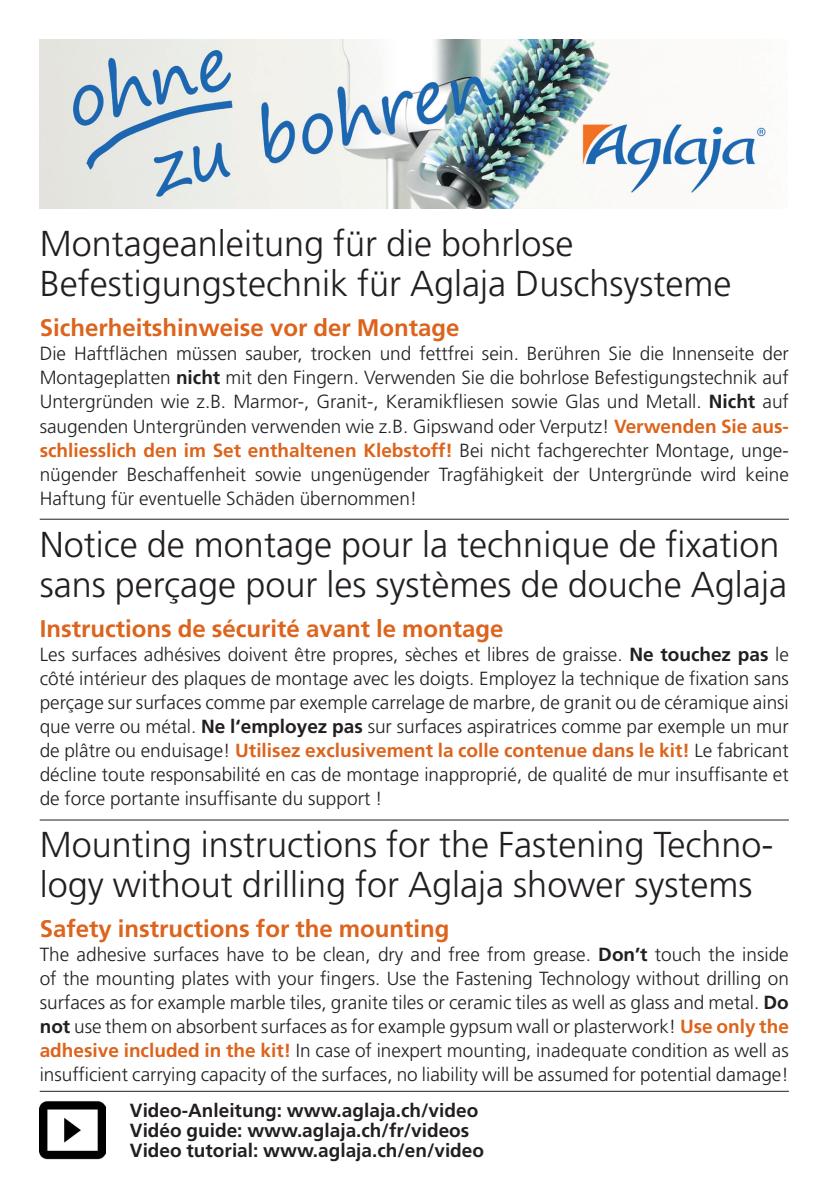
<style>
.page{position:relative;width:840px;height:1191px;background:#fff}
.page>*{position:absolute;margin:0;border:0;box-sizing:border-box;transform-origin:0 0}
.t1{font:300 36px/40px "Frutiger LT Std";color:#231f20}
.t2{font:700 24px "Frutiger LT Std";color:#dc641c}
.t3{font:300 19px/24px "Frutiger LT Std";color:#231f20;text-align:justify}
.t4{font:700 19px/20px "Frutiger LT Std";color:#231f20}
.s1{font-weight:700}
.s2{font-weight:700;color:#dc641c}
</style>
<div class="page">
<img style="left:40px;top:1101px;width:65px;height:59px">
<img style="left:40px;top:40px;width:726px;height:168px">
<hr style="left:40px;top:519px;width:748px;height:1px;background:#231f20">
<hr style="left:40px;top:819px;width:748px;height:1px;background:#231f20">
<hr style="left:40px;top:1090px;width:748px;height:1px;background:#231f20">
<h1 class="t1" style="left:40px;top:224px;width:693px">Montageanleitung für die bohrlose<br>Befestigungstechnik für Aglaja Duschsysteme</h1>
<p class="t2" style="left:40px;top:314px;width:421px">Sicherheitshinweise vor der Montage</p>
<p class="t3" style="left:40px;top:342px;width:750px">Die Haftflächen müssen sauber, trocken und fettfrei sein. Berühren Sie die Innenseite der Montageplatten <span class="s1">nicht</span> mit den Fingern. Verwenden Sie die bohrlose Befestigungstechnik auf Untergründen wie z.B. Marmor-, Granit-, Keramikfliesen sowie Glas und Metall. <span class="s1">Nicht</span> auf saugenden Untergründen verwenden wie z.B. Gipswand oder Verputz! <span class="s2">Verwenden Sie aus&shy;schliesslich den im Set enthaltenen Klebstoff!</span> Bei nicht fachgerechter Montage, unge&shy;nügender Beschaffenheit sowie ungenügender Tragfähigkeit der Untergründe wird keine Haftung für eventuelle Schäden übernommen!</p>
<h1 class="t1" style="left:40px;top:524px;width:748px">Notice de montage pour la technique de fixation sans perçage pour les systèmes de douche Aglaja</h1>
<p class="t2" style="left:40px;top:614px;width:465px">Instructions de sécurité avant le montage</p>
<p class="t3" style="left:40px;top:642px;width:750px">Les surfaces adhésives doivent être propres, sèches et libres de graisse. <span class="s1">Ne touchez pas</span> le côté intérieur des plaques de montage avec les doigts. Employez la technique de fixation sans perçage sur surfaces comme par exemple carrelage de marbre, de granit ou de céramique ainsi que verre ou métal. <span class="s1">Ne l‘employez pas</span> sur surfaces aspiratrices comme par exemple un mur de plâtre ou enduisage! <span class="s2">Utilisez exclusivement la colle contenue dans le kit!</span> Le fabricant décline toute responsabilité en cas de montage inapproprié, de qualité de mur insuffisante et de force portante insuffisante du support !</p>
<h1 class="t1" style="left:40px;top:824px;width:735px">Mounting instructions for the Fastening Techno&shy;logy without drilling for Aglaja shower systems</h1>
<p class="t2" style="left:40px;top:914px;width:411px">Safety instructions for the mounting</p>
<p class="t3" style="left:40px;top:942px;width:750px">The adhesive surfaces have to be clean, dry and free from grease. <span class="s1">Don’t</span> touch the inside of the mounting plates with your fingers. Use the Fastening Technology without drilling on surfaces as for example marble tiles, granite tiles or ceramic tiles as well as glass and metal. <span class="s1">Do not</span> use them on absorbent surfaces as for example gypsum wall or plasterwork! <span class="s2">Use only the adhesive included in the kit!</span> In case of inexpert mounting, inadequate condition as well as insufficient carrying capacity of the surfaces, no liability will be assumed for potential damage!</p>
<p class="t4" style="left:130px;top:1100px;width:355px">Video-Anleitung: www.aglaja.ch/video<br>Vidéo guide: www.aglaja.ch/fr/videos<br>Video tutorial: www.aglaja.ch/en/video</p>
</div>
